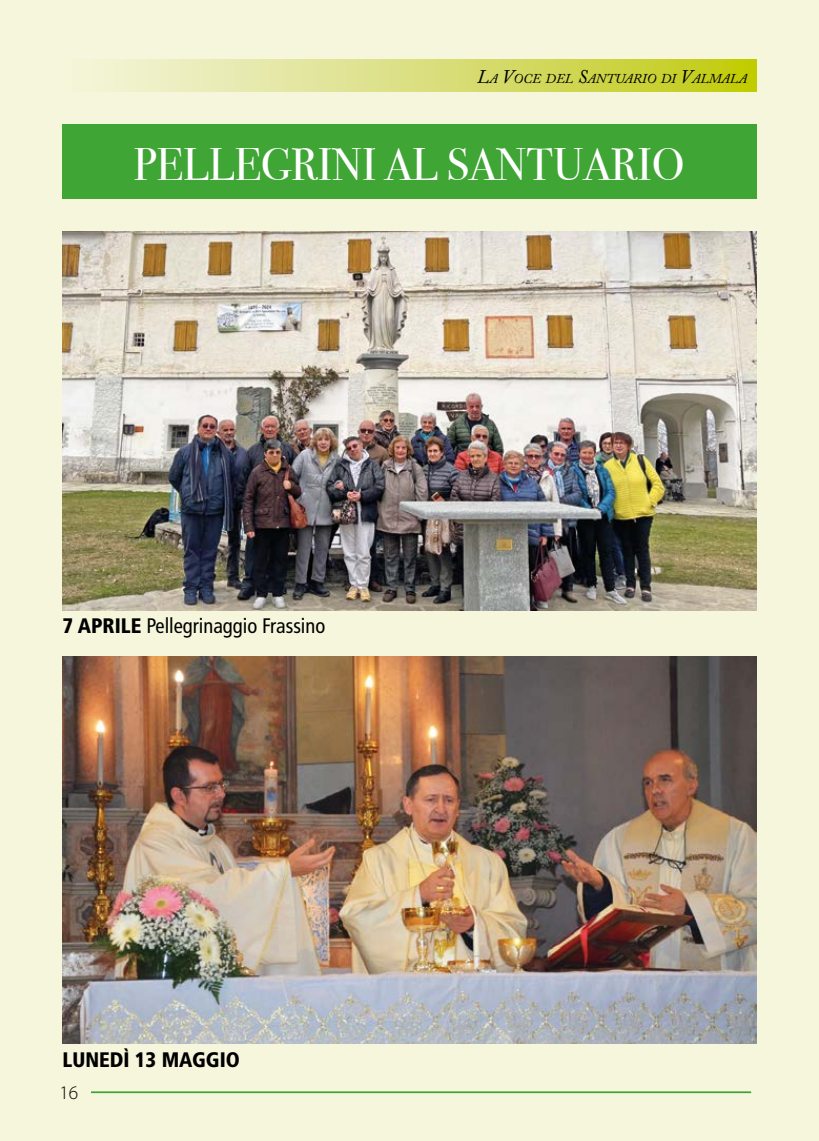
<style>
.page{position:relative;width:819px;height:1141px;background:#f5f6db}
.page>*{position:absolute;margin:0;border:0;box-sizing:border-box;transform-origin:0 0}
.t1{font:45.5px "Bodoni Svty Two ITCTT";color:#fff}
.t2{font:condensed 21px "Frutiger LT Std";color:#000}
.t3{font:900 condensed 21px "Frutiger LT Std";color:#000}
.t4{font:300 19.25px "Myriad Pro";color:#000}
.t5{font:italic 13.47px "Adobe Caslon Pro";color:#000}
.s1{font-size:19.25px}
.s2{font-weight:900}
</style>
<div class="page">
<hr style="left:91px;top:1091px;width:660px;height:2px;background:#3fa535">
<svg style="left:109px;top:60px;width:647px;height:32px;background:#d9de76"></svg>
<div style="left:62px;top:124px;width:694px;height:75px;background:#3fa535"></div>
<img style="left:62px;top:656px;width:694px;height:387px">
<img style="left:62px;top:231px;width:694px;height:379px">
<p class="t5" style="left:477px;top:70px;width:271px"><span class="s1">L</span>A <span class="s1">V</span>OCE DEL <span class="s1">S</span>ANTUARIO DI <span class="s1">V</span>ALMALA</p>
<h1 class="t1" style="left:133px;top:127px;width:552px">PELLEGRINI AL SANTUARIO</h1>
<p class="t2" style="left:62px;top:613px;width:264px"><span class="s2">7 APRILE</span> Pellegrinaggio Frassino</p>
<p class="t3" style="left:62px;top:1047px;width:179px">LUNEDÌ 13 MAGGIO</p>
<p class="t4" style="left:60px;top:1081px;width:20px">16</p>
</div>
